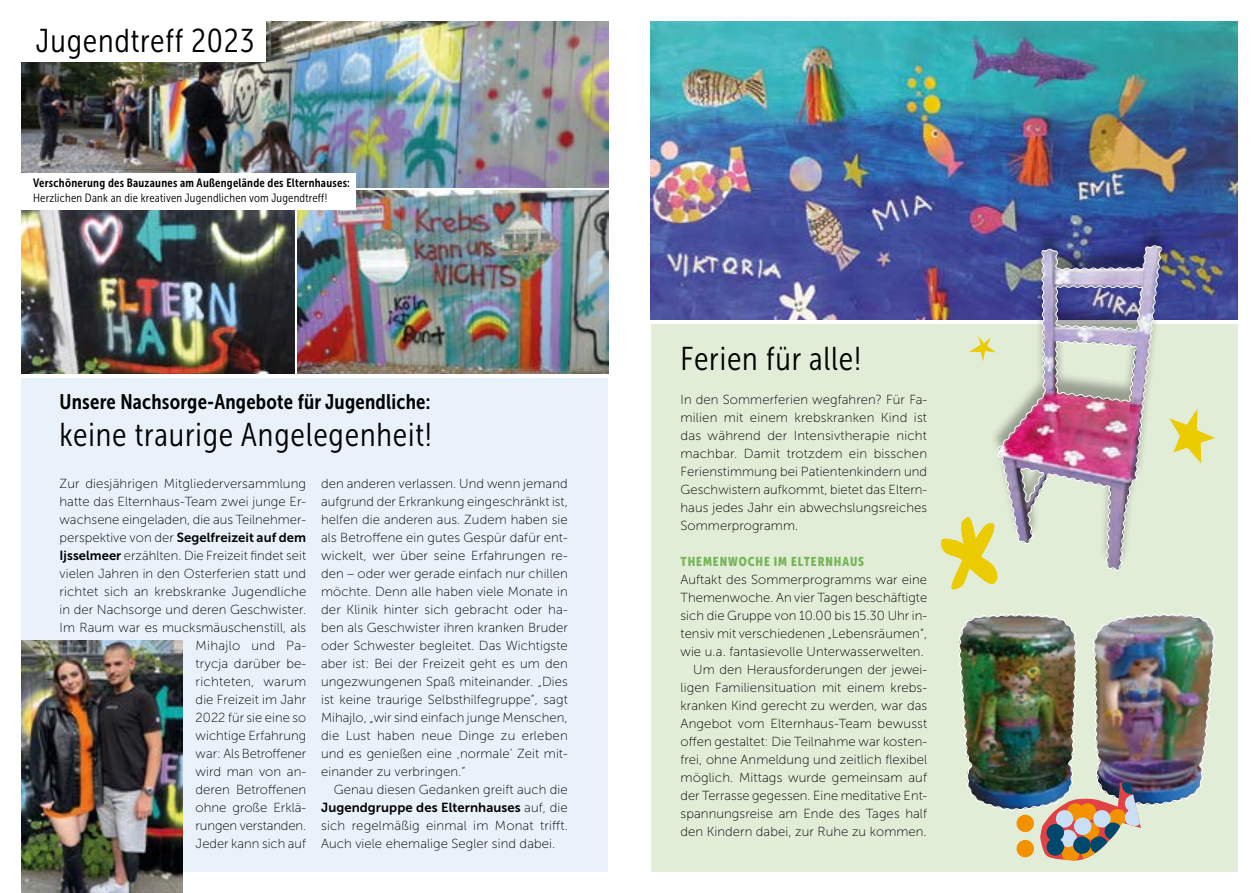
<style>
.page{position:relative;width:1259px;height:893px;background:#fff}
.page>*{position:absolute;margin:0;border:0;box-sizing:border-box;transform-origin:0 0}
.t1{font:33px "Museo Sans Cond 300";letter-spacing:.025em;color:#000}
.t2{font:21px "Museo Sans Cond 700";letter-spacing:.01em;color:#000}
.t3{font:13.2px/18px "Museo Sans 100";letter-spacing:.005em;color:#000;text-align:justify}
.t4{font:13.2px "Museo Sans 700";letter-spacing:.005em;color:#000}
.t5{font:12.75px "Museo Sans Cond 900";letter-spacing:.075em;color:#76b458}
.t6{font:12px "Museo Sans Cond 700";letter-spacing:.02em;color:#000}
.t7{font:12px "Museo Sans Cond 300";letter-spacing:.02em;color:#000}
.s1{font-family:"Museo Sans 100"}
.s2{font-family:"Museo Sans 700"}
</style>
<div class="page">
<div style="left:651px;top:324px;width:586px;height:548px;background:#e2edd8"></div>
<div style="left:21px;top:378px;width:587px;height:494px;background:#e9f2fb"></div>
<img style="left:651px;top:22px;width:586px;height:298px">
<div style="left:990px;top:225px;width:178px;height:340px;background:#000;opacity:.33"></div>
<img style="left:997px;top:244px;width:165px;height:327px">
<svg style="left:1020px;top:453px;width:24px;height:50px"></svg>
<svg style="left:1054px;top:340px;width:82px;height:62px"></svg>
<img style="left:1054px;top:285px;width:88px;height:46px">
<svg style="left:940px;top:515px;width:58px;height:75px"></svg>
<svg style="left:1169px;top:409px;width:46px;height:55px"></svg>
<svg style="left:969px;top:335px;width:27px;height:27px"></svg>
<img style="left:958px;top:613px;width:257px;height:248px">
<div style="left:1016px;top:815px;width:18px;height:17px;background:#f39200;border-radius:50%"></div>
<div style="left:1016px;top:840px;width:18px;height:17px;background:#f39200;border-radius:50%"></div>
<img style="left:21px;top:640px;width:162px;height:253px">
<img style="left:21px;top:210px;width:274px;height:164px">
<img style="left:21px;top:21px;width:587px;height:167px">
<img style="left:297px;top:191px;width:311px;height:183px">
<div style="left:16px;top:173px;width:340px;height:36px;background:#fff"></div>
<div style="left:16px;top:15px;width:250px;height:46px;background:#fff"></div>
<h1 class="t1" style="left:36px;top:23px;width:220px">Jugendtreff 2023</h1>
<p class="t6" style="left:33px;top:176px;width:318px">Verschönerung des Bauzaunes am Außengelände des Elternhauses:</p>
<p class="t7" style="left:33px;top:191px;width:296px">Herzlichen Dank an die kreativen Jugendlichen vom Jugendtreff!</p>
<h2 class="t2" style="left:60px;top:390px;width:372px">Unsere Nachsorge-Angebote für Jugendliche:</h2>
<h1 class="t1" style="left:60px;top:416px;width:374px">keine traurige Angelegenheit!</h1>
<p class="t3" style="left:60px;top:474px;width:248px">Zur diesjährigen Mitgliederversammlung hatte das Elternhaus-Team zwei junge Er&shy;wachsene eingeladen, die aus Teilnehmer-</p>
<p class="t4" style="left:60px;top:530px;width:248px"><span class="s1">perspektive von der</span> Segelfreizeit auf dem</p>
<p class="t3" style="left:60px;top:546px;width:248px;text-align:right"><span class="s2">Ijsselmeer</span> erzählten. Die Freizeit findet seit vielen Jahren in den Osterferien statt und richtet sich an krebskranke Jugendliche in der Nachsorge und deren Geschwister.<br>Im Raum war es mucksmäuschenstill, als<br>Mihajlo und Pa-<br>trycja darüber be-<br>richteten, warum<br>die Freizeit im Jahr<br>2022 für sie eine so<br>wichtige Erfahrung<br>war: Als Betroffener<br>wird man von an-<br>deren Betroffenen<br>ohne große Erklä-<br>rungen verstanden.<br>Jeder kann sich auf</p>
<p class="t3" style="left:321px;top:474px;width:248px">den anderen verlassen. Und wenn jemand aufgrund der Erkrankung eingeschränkt ist, helfen die anderen aus. Zudem haben sie als Betroffene ein gutes Gespür dafür ent&shy;wickelt, wer über seine Erfahrungen re&shy;den – oder wer gerade einfach nur chillen möchte. Denn alle haben viele Monate in der Klinik hinter sich gebracht oder ha&shy;ben als Geschwister ihren kranken Bruder oder Schwester begleitet. Das Wichtigste aber ist: Bei der Freizeit geht es um den ungezwungenen Spaß miteinander. „Dies ist keine traurige Selbsthilfegruppe”, sagt Mihajlo, „wir sind einfach junge Menschen, die Lust haben neue Dinge zu erleben und es genießen eine ‚normale’ Zeit mit&shy;einander zu verbringen.“</p>
<p class="t3" style="left:334px;top:780px;width:235px">Genau diesen Gedanken greift auch die</p>
<p class="t4" style="left:321px;top:800px;width:248px">Jugendgruppe des Elternhauses <span class="s1">auf, die</span></p>
<p class="t3" style="left:321px;top:816px;width:248px">sich regelmäßig einmal im Monat trifft.<br>Auch viele ehemalige Segler sind dabei.</p>
<h1 class="t1" style="left:680px;top:340px;width:182px">Ferien für alle!</h1>
<p class="t3" style="left:680px;top:390px;width:248px">In den Sommerferien wegfahren? Für Fa&shy;milien mit einem krebskranken Kind ist das während der Intensivtherapie nicht machbar. Damit trotzdem ein bisschen Ferienstimmung bei Patientenkindern und Geschwistern aufkommt, bietet das Eltern&shy;haus jedes Jahr ein abwechslungsreiches Sommerprogramm.</p>
<p class="t5" style="left:680px;top:554px;width:185px">THEMENWOCHE IM ELTERNHAUS</p>
<p class="t3" style="left:680px;top:570px;width:248px;text-align:right">Auftakt des Sommerprogramms war eine Themenwoche. An vier Tagen beschäftigte sich die Gruppe von 10.00 bis 15.30 Uhr in&shy;tensiv mit verschiedenen „Lebensräumen“, wie u. a. fantasievolle Unterwasserwelten.<br>Um den Herausforderungen der jewei&shy;ligen Familiensituation mit einem krebs&shy;kranken Kind gerecht zu werden, war das Angebot vom Elternhaus-Team bewusst offen gestaltet: Die Teilnahme war kosten&shy;frei, ohne Anmeldung und zeitlich flexibel möglich. Mittags wurde gemeinsam auf der Terrasse gegessen. Eine meditative Ent&shy;spannungsreise am Ende des Tages half den Kindern dabei, zur Ruhe zu kommen.</p>
</div>
